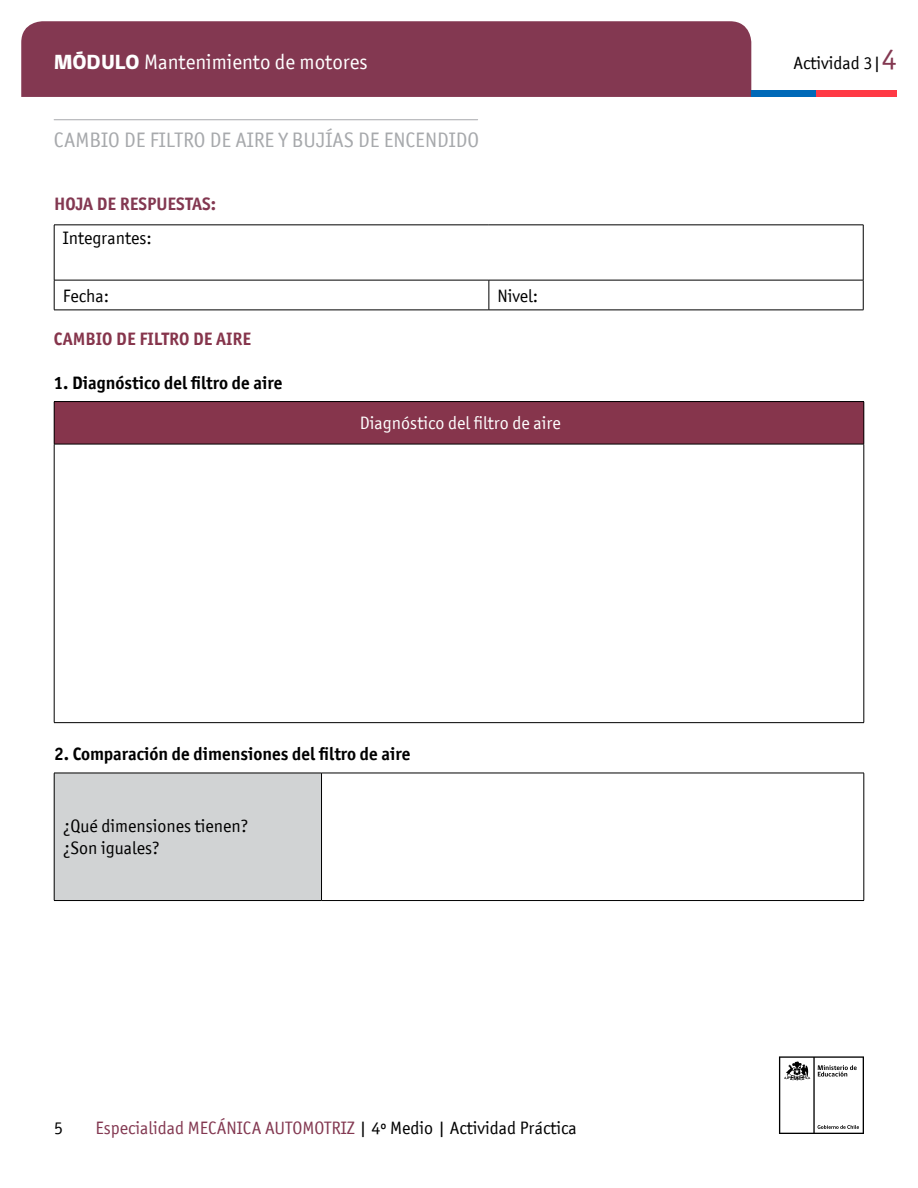
<style>
.page{position:relative;width:918px;height:1188px;background:#fff}
.page>*{position:absolute;margin:0;border:0;box-sizing:border-box;transform-origin:0 0}
.t1{font:21px "Officina San ITC";color:#a7a9ac}
.t2{font:21px "Officina San ITC";color:#fff}
.t3{font:18px/21.6px "Officina San ITC";color:#000}
.t4{font:700 18px "Officina San ITC";color:#000}
.t5{font:18px "Officina San ITC";color:#833851}
.t6{font:18px "Officina San ITC";color:#fff}
.t7{font:700 18px "Officina San ITC";color:#86354c}
.t8{font:700 18px "Officina San ITC";color:#833851}
.s1{font-family:"gob CL";font-weight:800}
.s2{font-size:30px;color:#833851}
.s3{color:#000}
</style>
<div class="page">
<svg style="left:779px;top:1056px;width:85px;height:78px"></svg>
<div style="left:21px;top:21px;width:730px;height:76px;background:#833851"></div>
<div style="left:751px;top:90px;width:65px;height:7px;background:#0069b8"></div>
<div style="left:816px;top:90px;width:81px;height:7px;background:#ff3945"></div>
<hr style="left:54px;top:119px;width:424px;height:1px;background:#a7a9ac">
<hr style="left:54px;top:225px;width:435px;height:1px;background:#000">
<hr style="left:54px;top:225px;width:1px;height:55px;background:#000">
<hr style="left:489px;top:225px;width:374px;height:1px;background:#000">
<hr style="left:54px;top:280px;width:435px;height:1px;background:#000">
<hr style="left:54px;top:280px;width:1px;height:30px;background:#000">
<hr style="left:489px;top:280px;width:374px;height:1px;background:#000">
<hr style="left:489px;top:280px;width:1px;height:30px;background:#000">
<hr style="left:54px;top:310px;width:435px;height:1px;background:#000">
<hr style="left:489px;top:310px;width:374px;height:1px;background:#000">
<hr style="left:863px;top:225px;width:1px;height:55px;background:#000">
<hr style="left:863px;top:280px;width:1px;height:30px;background:#000">
<div style="left:54px;top:402px;width:810px;height:42px;background:#86354c"></div>
<hr style="left:54px;top:401px;width:810px;height:1px;background:#000">
<hr style="left:54px;top:402px;width:1px;height:42px;background:#000">
<hr style="left:864px;top:402px;width:1px;height:42px;background:#000">
<hr style="left:54px;top:444px;width:810px;height:1px;background:#000">
<hr style="left:54px;top:444px;width:1px;height:278px;background:#000">
<hr style="left:864px;top:444px;width:1px;height:278px;background:#000">
<hr style="left:54px;top:722px;width:810px;height:1px;background:#000">
<div style="left:54px;top:773px;width:268px;height:128px;background:#d1d3d4"></div>
<hr style="left:54px;top:773px;width:268px;height:1px;background:#000">
<hr style="left:54px;top:773px;width:1px;height:127px;background:#000">
<hr style="left:322px;top:773px;width:542px;height:1px;background:#000">
<hr style="left:321px;top:773px;width:1px;height:127px;background:#000">
<hr style="left:864px;top:773px;width:1px;height:127px;background:#000">
<hr style="left:54px;top:900px;width:268px;height:1px;background:#000">
<hr style="left:322px;top:900px;width:542px;height:1px;background:#000">
<p class="t2" style="left:54px;top:50px;width:315px"><span class="s1">MÓDULO</span> Mantenimiento de motores</p>
<p class="t3" style="left:794px;top:52px;width:105px">Actividad 3|<span class="s2">4</span></p>
<p class="t1" style="left:54px;top:128px;width:427px">CAMBIO DE FILTRO DE AIRE Y BUJÍAS DE ENCENDIDO</p>
<p class="t8" style="left:54px;top:193px;width:164px">HOJA DE RESPUESTAS:</p>
<p class="t3" style="left:63px;top:227px;width:91px">Integrantes:</p>
<p class="t3" style="left:63px;top:285px;width:48px">Fecha:</p>
<p class="t3" style="left:497px;top:285px;width:42px">Nivel:</p>
<p class="t7" style="left:54px;top:328px;width:199px">CAMBIO DE FILTRO DE AIRE</p>
<p class="t4" style="left:54px;top:371px;width:230px">1. Diagnóstico del filtro de aire</p>
<p class="t6" style="left:360px;top:413px;width:202px">Diagnóstico del filtro de aire</p>
<p class="t4" style="left:54px;top:743px;width:358px">2. Comparación de dimensiones del filtro de aire</p>
<p class="t3" style="left:63px;top:816px;width:187px">¿Qué dimensiones tienen? ¿Son iguales?</p>
<p class="t3" style="left:54px;top:1117px;width:10px">5</p>
<p class="t5" style="left:95px;top:1118px;width:483px">Especialidad MECÁNICA AUTOMOTRIZ <span class="s3">| 4º Medio | Actividad Práctica</span></p>
</div>
